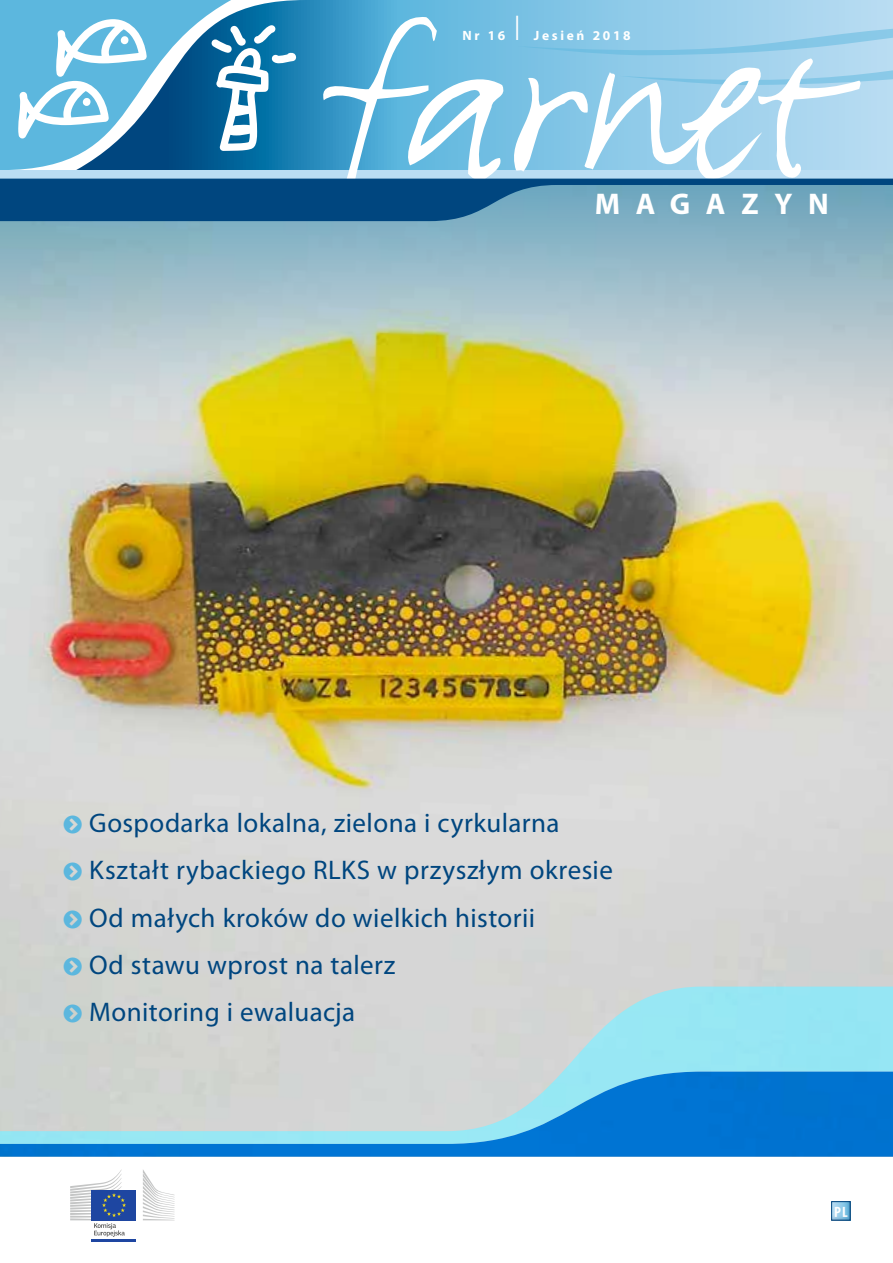
<style>
.page{position:relative;width:893px;height:1263px;background:#fff}
.page>*{position:absolute;margin:0;border:0;box-sizing:border-box;transform-origin:0 0}
.t1{font:300 36px "Myriad Pro";color:#fff}
.t2{font:700 30px "Myriad Pro";letter-spacing:.515em;color:#fff}
.t3{font:27px/47px "Myriad Pro";letter-spacing:.015em;color:#00467f}
.t4{font:700 condensed 15px "Myriad Pro";color:#fff}
.t5{font:700 13.5px "Myriad Pro";letter-spacing:.2em;color:#fff}
</style>
<div class="page">
<img style="left:0;top:434px;width:893px;height:552px">
<svg style="left:0;top:221px;width:893px;height:213px;background:#b5c5a9"></svg>
<div style="left:820px;top:1199px;width:46px;height:23px;background:#00467f;opacity:.3"></div>
<svg style="left:0;top:986px;width:893px;height:85px;background:#bfdadc"></svg>
<svg style="left:0;top:1071px;width:893px;height:86px;background:#6dacd6"></svg>
<div style="left:91px;top:1190px;width:45px;height:30px;background:#1e46a1"></div>
<hr style="left:91px;top:1239px;width:45px;height:2px;background:#1e46a1">
<svg style="left:143px;top:1170px;width:32px;height:50px"></svg>
<svg style="left:70px;top:1169px;width:56px;height:68px"></svg>
<svg style="left:351px;top:0;width:542px;height:14px;background:#88c7e6"></svg>
<svg style="left:0;top:0;width:351px;height:14px;background:#5aafd6"></svg>
<svg style="left:0;top:14px;width:893px;height:207px;background:#71aecf"></svg>
<svg style="left:64px;top:816px;width:18px;height:18px"></svg>
<svg style="left:64px;top:863px;width:18px;height:18px"></svg>
<svg style="left:64px;top:910px;width:18px;height:18px"></svg>
<svg style="left:64px;top:957px;width:18px;height:18px"></svg>
<svg style="left:64px;top:1004px;width:18px;height:18px"></svg>
<p class="t5" style="left:462px;top:26px;width:44px">Nr 16</p>
<h1 class="t1" style="left:514px;top:8px;width:9px">I</h1>
<p class="t5" style="left:534px;top:26px;width:98px">Jesień 2018</p>
<p class="t2" style="left:595px;top:185px;width:236px">MAGAZYN</p>
<p class="t3" style="left:89px;top:799px;width:525px">Gospodarka lokalna, zielona i cyrkularna Kształt rybackiego RLKS w przyszłym okresie Od małych kroków do wielkich historii<br>Od stawu wprost na talerz<br>Monitoring i ewaluacja</p>
<p class="t4" style="left:834px;top:1202px;width:15px">PL</p>
</div>
